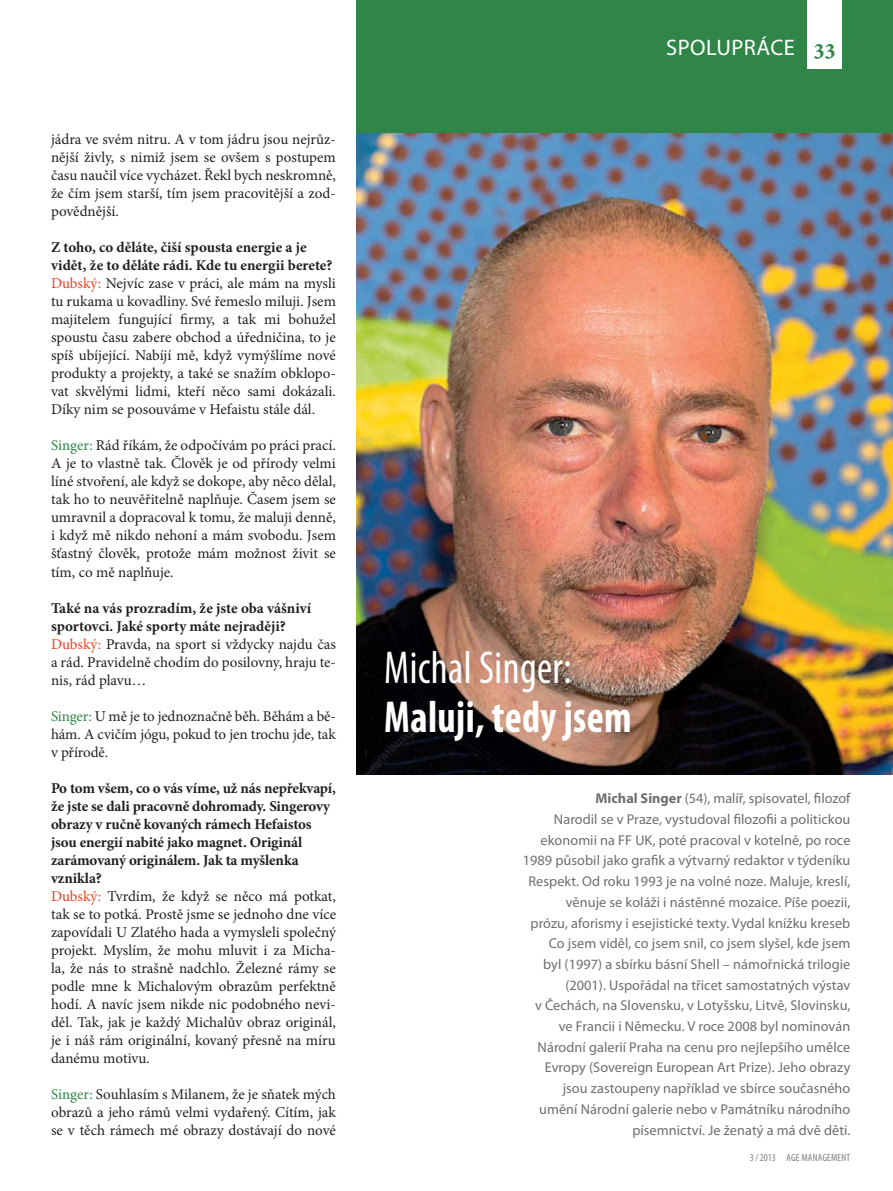
<style>
.page{position:relative;width:893px;height:1191px;background:#fff}
.page>*{position:absolute;margin:0;border:0;box-sizing:border-box;transform-origin:0 0}
.t1{font:condensed 46.35px "Myriad Pro";letter-spacing:.01em;color:#fff;scale:.9 1}
.t2{font:700 condensed 45px "Myriad Pro";letter-spacing:.01em;color:#fff;scale:.9 1}
.t3{font:22.5px "Myriad Pro";letter-spacing:.02em;color:#fff}
.t4{font:15px/18px "Minion Pro";color:#231f20;text-align:justify}
.t5{font:14.25px/20.7px "Myriad Pro";letter-spacing:.005em;color:#6d6e70;text-align:right}
.t6{font:condensed 10.5px "Myriad Pro";letter-spacing:.02em;color:#808285}
.s1{font-weight:700}
.s2{color:#ef4023}
.s3{color:#308648}
.s4{font-family:"Minion Pro";font-weight:700;font-size:24px;color:#308648}
</style>
<div class="page">
<div style="left:356px;top:0;width:537px;height:774px;background:#308648"></div>
<img style="left:356px;top:134px;width:537px;height:640px">
<div style="left:808px;top:0;width:34px;height:68px;background:#fff"></div>
<p class="t4" style="left:51px;top:132px;width:286px">jádra ve svém nitru. A v tom jádru jsou nejrůz&shy;nější živly, s nimiž jsem se ovšem s postupem času naučil více vycházet. Řekl bych neskromně, že čím jsem starší, tím jsem pracovitější a zod&shy;povědnější.</p>
<p class="t4" style="left:51px;top:240px;width:286px;text-align:left"><span class="s1">Z toho, co děláte, čiší spousta energie a je vidět, že to děláte rádi. Kde tu energii berete?<br></span><span class="s2">Dubský:</span> Nejvíc zase v práci, ale mám na mysli tu rukama u kovadliny. Své řemeslo miluji. Jsem majitelem fungující firmy, a tak mi bohužel spoustu času zabere obchod a úředničina, to je spíš ubíjející. Nabíjí mě, když vymýšlíme nové produkty a projekty, a také se snažím obklopo&shy;vat skvělými lidmi, kteří něco sami dokázali.<br>Díky nim se posouváme v Hefaistu stále dál.</p>
<p class="t4" style="left:51px;top:438px;width:287px"><span class="s3">Singer:</span> Rád říkám, že odpočívám po práci prací.<br>A je to vlastně tak. Člověk je od přírody velmi líné stvoření, ale když se dokope, aby něco dělal, tak ho to neuvěřitelně naplňuje. Časem jsem se umravnil a dopracoval k tomu, že maluji denně, i když mě nikdo nehoní a mám svobodu. Jsem šťastný člověk, protože mám možnost živit se tím, co mě naplňuje.</p>
<p class="t4" style="left:51px;top:600px;width:286px;text-align:left"><span class="s1">Také na vás prozradím, že jste oba vášniví sportovci. Jaké sporty máte nejraději?<br></span><span class="s2">Dubský:</span> Pravda, na sport si vždycky najdu čas a rád. Pravidelně chodím do posilovny, hraju te&shy;nis, rád plavu…</p>
<p class="t4" style="left:51px;top:708px;width:286px"><span class="s3">Singer:</span> U mě je to jednoznačně běh. Běhám a bě&shy;hám. A cvičím jógu, pokud to jen trochu jde, tak v přírodě.</p>
<p class="t4" style="left:51px;top:780px;width:287px;text-align:left"><span class="s1">Po tom všem, co o vás víme, už nás nepřekvapí, že jste se dali pracovně dohromady. Singerovy obrazy v ručně kovaných rámech Hefaistos jsou energií nabité jako magnet. Originál zarámovaný originálem. Jak ta myšlenka vznikla?<br></span><span class="s2">Dubský:</span> Tvrdím, že když se něco má potkat, tak se to potká. Prostě jsme se jednoho dne více zapovídali U Zlatého hada a vymysleli společný projekt. Myslím, že mohu mluvit i za Micha&shy;la, že nás to strašně nadchlo. Železné rámy se podle mne k Michalovým obrazům perfektně hodí. A navíc jsem nikde nic podobného nevi&shy;děl. Tak, jak je každý Michalův obraz originál, je i náš rám originální, kovaný přesně na míru danému motivu.</p>
<p class="t4" style="left:51px;top:1086px;width:286px"><span class="s3">Singer:</span> Souhlasím s Milanem, že je sňatek mých obrazů a jeho rámů velmi vydařený. Cítím, jak se v těch rámech mé obrazy dostávají do nové</p>
<h3 class="t3" style="left:666px;top:39px;width:171px">SPOLUPRÁCE <span class="s4">33</span></h3>
<h1 class="t1" style="left:384px;top:650px;width:209px">Michal Singer:</h1>
<h2 class="t2" style="left:384px;top:700px;width:276px">Maluji, tedy jsem</h2>
<p class="t5" style="left:523px;top:789px;width:329px"><span class="s1">Michal Singer</span> (54), malíř, spisovatel, filozof<br>Narodil se v Praze, vystudoval filozofii a politickou ekonomii na FF UK, poté pracoval v kotelně, po roce 1989 působil jako grafik a výtvarný redaktor v týdeníku Respekt. Od roku 1993 je na volné noze. Maluje, kreslí, věnuje se koláži i nástěnné mozaice. Píše poezii,<br>prózu, aforismy i esejistické texty. Vydal knížku kreseb Co jsem viděl, co jsem snil, co jsem slyšel, kde jsem<br>byl (1997) a sbírku básní Shell – námořnická trilogie (2001). Uspořádal na třicet samostatných výstav<br>v Čechách, na Slovensku, v Lotyšsku, Litvě, Slovinsku, ve Francii i Německu. V roce 2008 byl nominován Národní galerií Praha na cenu pro nejlepšího umělce Evropy (Sovereign European Art Prize). Jeho obrazy jsou zastoupeny například ve sbírce současného umění Národní galerie nebo v Památníku národního písemnictví. Je ženatý a má dvě děti.</p>
<p class="t6" style="left:750px;top:1153px;width:102px">3 / 2013 AGE MANAGEMENT</p>
</div>
